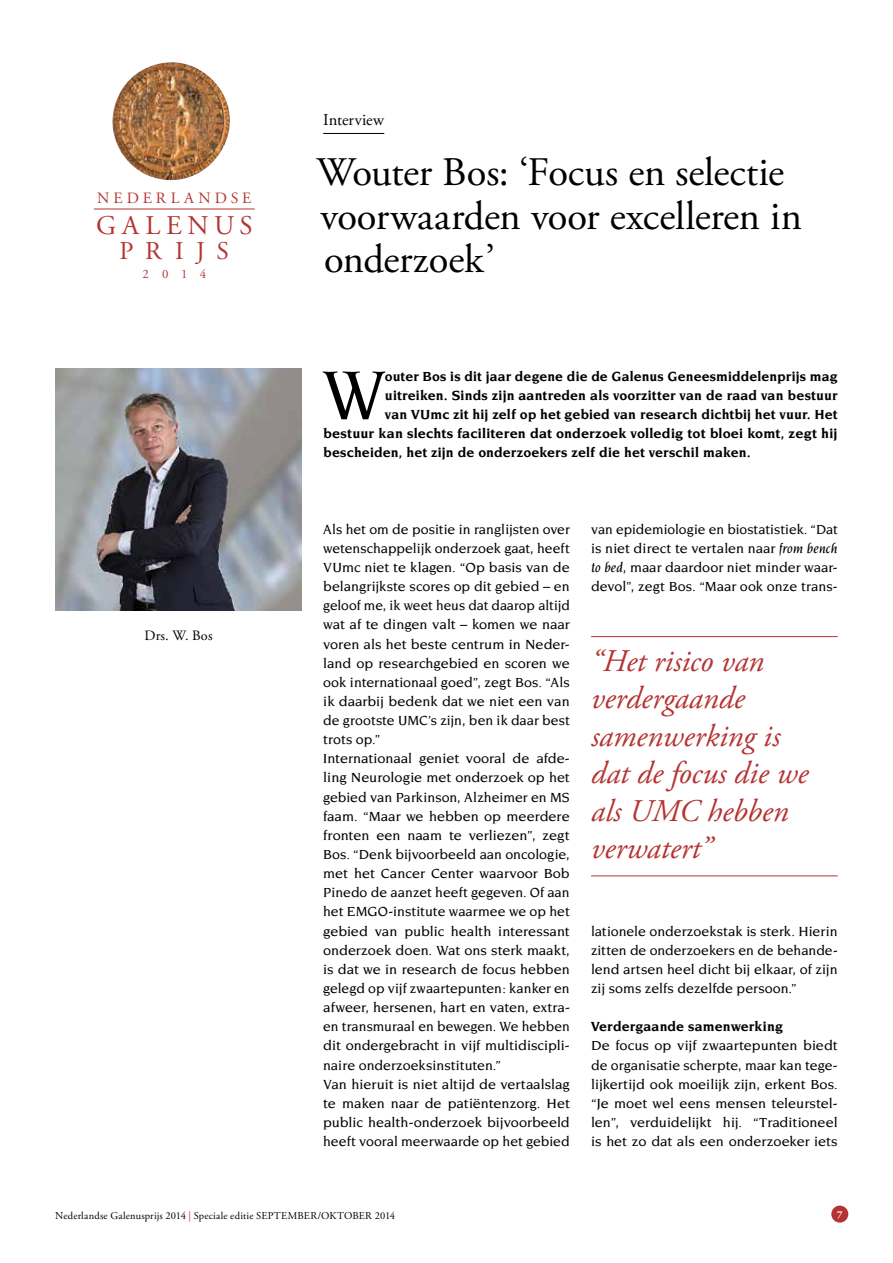
<style>
.page{position:relative;width:893px;height:1263px;background:#fff}
.page>*{position:absolute;margin:0;border:0;box-sizing:border-box;transform-origin:0 0}
.t1{font:500 74.1px "Novarese";color:#000}
.t2{font:40.5px/43.5px "Adobe Garamond Pro";letter-spacing:-.01em;color:#000}
.t3{font:italic 31.5px/37.5px "Adobe Garamond Pro";color:#b53332}
.t4{font:27px "Adobe Garamond Pro";letter-spacing:.215em;color:#b53332}
.t5{font:25.5px "Adobe Garamond Pro";letter-spacing:.475em;color:#b53332}
.t6{font:16.5px "Adobe Garamond Pro";color:#000}
.t7{font:15.75px "Adobe Garamond Pro";letter-spacing:.255em;color:#b53332}
.t8{font:500 14.25px/19.2px "Novarese";color:#000;text-align:justify}
.t9{font:700 14.25px "Novarese";letter-spacing:.01em;color:#000}
.t10{font:14.25px "Adobe Garamond Pro";letter-spacing:.01em;color:#000}
.t11{font:12.75px "Adobe Garamond Pro";color:#b53332}
.t12{font:10.5px "Adobe Garamond Pro";letter-spacing:.02em;color:#000}
.t13{font:700 10.5px "Adobe Garamond Pro";color:#fff}
.s1{font-style:italic}
.s2{color:#b53332}
</style>
<div class="page">
<div style="left:831px;top:1205px;width:17px;height:17px;background:#b53332;border-radius:50%"></div>
<hr style="left:94px;top:209px;width:161px;height:1px;background:#b53332">
<img style="left:112px;top:62px;width:118px;height:118px;border-radius:58px">
<hr style="left:323px;top:133px;width:61px;height:1px;background:#000">
<img style="left:55px;top:369px;width:247px;height:241px">
<hr style="left:591px;top:636px;width:247px;height:1px;background:#b53332">
<hr style="left:591px;top:875px;width:247px;height:1px;background:#b53332">
<p class="t7" style="left:97px;top:189px;width:156px">NEDERLANDSE</p>
<h3 class="t4" style="left:96px;top:209px;width:158px">GALENUS</h3>
<h3 class="t5" style="left:120px;top:235px;width:111px">PRIJS</h3>
<p class="t11" style="left:143px;top:266px;width:65px">2014</p>
<p class="t10" style="left:145px;top:627px;width:70px">Drs. W. Bos</p>
<p class="t6" style="left:323px;top:110px;width:62px">Interview</p>
<h2 class="t2" style="left:316px;top:152px;width:487px">Wouter Bos: ‘Focus en selectie voorwaarden voor excelleren in onderzoek’</h2>
<h1 class="t1" style="left:323px;top:354px;width:63px">W</h1>
<p class="t9" style="left:385px;top:368px;width:454px">outer Bos is dit jaar degene die de Galenus Geneesmiddelenprijs mag</p>
<p class="t9" style="left:385px;top:387px;width:454px">uitreiken. Sinds zijn aantreden als voorzitter van de raad van bestuur</p>
<p class="t9" style="left:385px;top:406px;width:454px">van VUmc zit hij zelf op het gebied van research dichtbij het vuur. Het</p>
<p class="t9" style="left:323px;top:425px;width:516px">bestuur kan slechts faciliteren dat onderzoek volledig tot bloei komt, zegt hij</p>
<p class="t9" style="left:323px;top:444px;width:429px">bescheiden, het zijn de onderzoekers zelf die het verschil maken.</p>
<p class="t8" style="left:323px;top:519px;width:248px;text-align:left">Als het om de positie in ranglijsten over wetenschappelijk onderzoek gaat, heeft VUmc niet te klagen. “Op basis van de belangrijkste scores op dit gebied – en geloof me, ik weet heus dat daarop altijd wat af te dingen valt – komen we naar voren als het beste centrum in Neder&shy;land op researchgebied en scoren we ook internationaal goed”, zegt Bos. “Als ik daarbij bedenk dat we niet een van de grootste UMC’s zijn, ben ik daar best trots op.”<br>Internationaal geniet vooral de afde&shy;ling Neurologie met onderzoek op het gebied van Parkinson, Alzheimer en MS faam. “Maar we hebben op meerdere fronten een naam te verliezen”, zegt Bos. “Denk bijvoorbeeld aan oncologie, met het Cancer Center waarvoor Bob Pinedo de aanzet heeft gegeven. Of aan het EMGO-institute waarmee we op het gebied van public health interessant onderzoek doen. Wat ons sterk maakt, is dat we in research de focus hebben gelegd op vijf zwaartepunten: kanker en afweer, hersenen, hart en vaten, extra&shy;en transmuraal en bewegen. We hebben dit ondergebracht in vijf multidiscipli&shy;naire onderzoeksinstituten.”<br>Van hieruit is niet altijd de vertaalslag te maken naar de patiëntenzorg. Het public health-onderzoek bijvoorbeeld heeft vooral meerwaarde op het gebied</p>
<p class="t8" style="left:591px;top:519px;width:248px">van epidemiologie en biostatistiek. “Dat is niet direct te vertalen naar <span class="s1">from bench to bed</span>, maar daardoor niet minder waar&shy;devol”, zegt Bos. “Maar ook onze trans-</p>
<h3 class="t3" style="left:591px;top:643px;width:219px">“Het risico van verdergaande samenwerking is dat de focus die we als UMC hebben verwatert”</h3>
<p class="t8" style="left:591px;top:921px;width:248px">lationele onderzoekstak is sterk. Hierin zitten de onderzoekers en de behande&shy;lend artsen heel dicht bij elkaar, of zijn zij soms zelfs dezelfde persoon.”</p>
<p class="t9" style="left:591px;top:1018px;width:194px">Verdergaande samenwerking</p>
<p class="t8" style="left:591px;top:1036px;width:248px">De focus op vijf zwaartepunten biedt de organisatie scherpte, maar kan tege&shy;lijkertijd ook moeilijk zijn, erkent Bos. “Je moet wel eens mensen teleurstel&shy;len”, verduidelijkt hij. “Traditioneel is het zo dat als een onderzoeker iets</p>
<p class="t12" style="left:55px;top:1209px;width:341px">Nederlandse Galenusprijs 2014 <span class="s2">|</span> Speciale editie SEPTEMBER/OKTOBER 2014</p>
<p class="t13" style="left:837px;top:1208px;width:7px">7</p>
</div>
